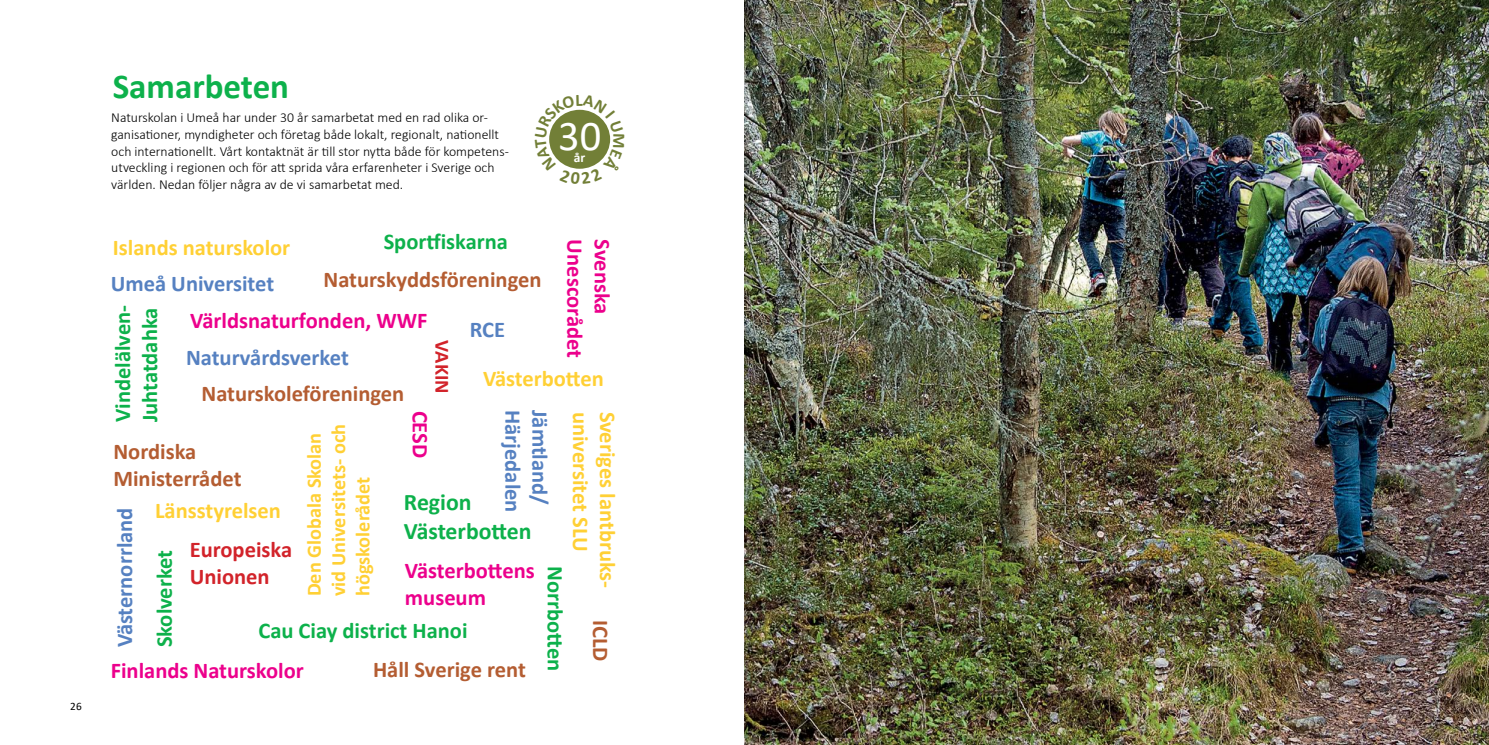
<style>
.page{position:relative;width:1489px;height:745px;background:#fff}
.page>*{position:absolute;margin:0;border:0;box-sizing:border-box;transform-origin:0 0}
.t1{font:42.5px "Calibri";color:#fff}
.t2{font:700 35px "Calibri";color:#0db14b}
.t3{font:700 23.75px/28.5px "Calibri";color:#0db14b}
.t4{font:700 22.5px/27px "Calibri";color:#ec008c}
.t5{font:700 22.5px/27px "Calibri";color:#b45d32}
.t6{font:700 22.5px/27px "Calibri";color:#0db14b}
.t7{font:700 22.5px "Calibri";color:#ffd035}
.t8{font:700 22.5px "Calibri";color:#5681c1}
.t9{font:700 22.5px/27px "Calibri";color:#d2232a}
.t10{font:700 20.25px/24.4px "Calibri";color:#ffd035}
.t11{font:700 20.25px "Calibri";color:#d2232a}
.t12{font:300 13.75px/16.5px "Calibri";color:#000}
.t13{font:700 13.5px "Calibri";color:#fff}
.t14{font:11.25px "Calibri";color:#000}
</style>
<div class="page">
<img style="left:744px;top:0;width:744px;height:744px">
<svg style="left:549px;top:109px;width:62px;height:60px"></svg>
<p class="t14" style="left:70px;top:698px;width:13px">26</p>
<h2 class="t2" style="left:113px;top:62px;width:178px">Samarbeten</h2>
<p class="t12" style="left:111px;top:109px;width:399px">Naturskolan i Umeå har under 30 år samarbetat med en rad olika or&shy;ganisationer, myndigheter och företag både lokalt, regionalt, nationellt och internationellt. Vårt kontaktnät är till stor nytta både för kompetens&shy;utveckling i regionen och för att sprida våra erfarenheter i Sverige och världen. Nedan följer några av de vi samarbetat med.</p>
<h1 class="t1" style="left:558px;top:106px;width:45px">30</h1>
<p class="t13" style="left:574px;top:148px;width:13px">år</p>
<h3 class="t6" style="left:383px;top:228px;width:126px">Sportfiskarna</h3>
<h3 class="t7" style="left:113px;top:231px;width:179px">Islands naturskolor</h3>
<h3 class="t4" style="left:589px;top:239px;width:120px;rotate:90deg">Unescorådet</h3>
<h3 class="t4" style="left:616px;top:239px;width:76px;rotate:90deg">Svenska</h3>
<h3 class="t7" style="left:483px;top:362px;width:122px">Västerbotten</h3>
<h3 class="t5" style="left:323px;top:266px;width:219px">Naturskyddsföreningen</h3>
<h3 class="t8" style="left:111px;top:267px;width:165px">Umeå Universitet</h3>
<h3 class="t4" style="left:190px;top:306px;width:239px">Världsnaturfonden, WWF</h3>
<h3 class="t8" style="left:186px;top:341px;width:164px">Naturvårdsverket</h3>
<h3 class="t5" style="left:201px;top:380px;width:204px">Naturskoleföreningen</h3>
<h3 class="t6" style="left:109px;top:422px;width:119px;rotate:-90deg">Vindelälven-<br>Juhtatdahka</h3>
<h3 class="t8" style="left:469px;top:314px;width:37px">RCE</h3>
<h3 class="t11" style="left:456px;top:340px;width:55px;rotate:90deg">VAKIN</h3>
<h3 class="t8" style="left:529px;top:409px;width:104px;rotate:90deg">Härjedalen</h3>
<h3 class="t8" style="left:556px;top:409px;width:96px;rotate:90deg">Jämtland/</h3>
<h3 class="t4" style="left:434px;top:410px;width:49px;rotate:90deg">CESD</h3>
<h3 class="t7" style="left:596px;top:411px;width:141px;rotate:90deg">universitet SLU</h3>
<h3 class="t7" style="left:623px;top:411px;width:178px;rotate:90deg">Sveriges lantbruks-</h3>
<h3 class="t10" style="left:302px;top:596px;width:174px;rotate:-90deg">Den Globala Skolan vid Universitets- och högskolerådet</h3>
<h3 class="t5" style="left:113px;top:437px;width:130px">Nordiska<br>Ministerrådet</h3>
<h3 class="t3" style="left:404px;top:487px;width:129px">Region<br>Västerbotten</h3>
<h3 class="t7" style="left:155px;top:494px;width:127px">Länsstyrelsen</h3>
<h3 class="t6" style="left:151px;top:647px;width:99px;rotate:-90deg">Skolverket</h3>
<h3 class="t8" style="left:109px;top:647px;width:141px;rotate:-90deg">Västernorrland</h3>
<h3 class="t9" style="left:190px;top:535px;width:104px">Europeiska<br>Unionen</h3>
<h3 class="t4" style="left:405px;top:556px;width:131px">Västerbottens museum</h3>
<h3 class="t6" style="left:569px;top:566px;width:106px;rotate:90deg">Norrbotten</h3>
<h3 class="t5" style="left:614px;top:619px;width:43px;rotate:90deg">ICLD</h3>
<h3 class="t6" style="left:258px;top:616px;width:211px">Cau Ciay district Hanoi</h3>
<h3 class="t4" style="left:111px;top:656px;width:194px">Finlands Naturskolor</h3>
<h3 class="t5" style="left:373px;top:655px;width:154px">Håll Sverige rent</h3>
</div>
